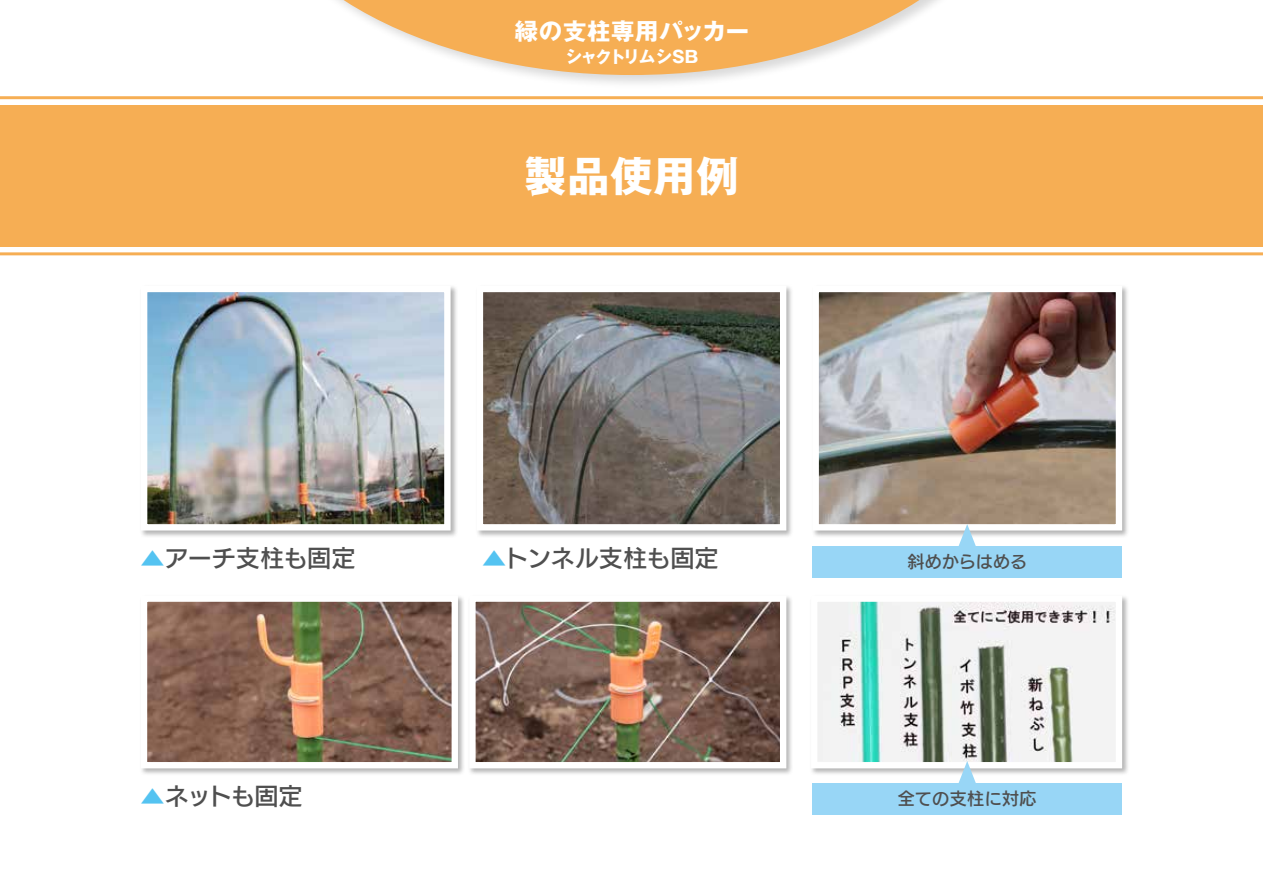
<style>
.page{position:relative;width:1263px;height:893px;background:#fff}
.page>*{position:absolute;margin:0;border:0;box-sizing:border-box;transform-origin:0 0}
.t1{font:700 41.85px "Gothic MB101 Pr 6";letter-spacing:.03em;color:#fff}
.t2{font:23.55px "New Rodin Pro DB";letter-spacing:.01em;color:#4f4f4f}
.t3{font:700 23.4px "Gothic MB101 Pr 6";letter-spacing:.03em;color:#fff}
.t4{font:16.95px "New Rodin Pro DB";letter-spacing:.02em;color:#4f4f4f}
.t5{font:700 16.65px "Gothic MB101 Pr 6";letter-spacing:-.07em;color:#fff}
.s1{color:#54c3f1}
</style>
<div class="page">
<div style="left:0;top:105px;width:1263px;height:141px;background:#f6ae54"></div>
<hr style="left:0;top:96px;width:1263px;height:3px;background:#f6ae54">
<hr style="left:0;top:252px;width:1263px;height:3px;background:#f6ae54">
<div style="left:241px;top:0;width:792px;height:90px;background:#000;opacity:.15"></div>
<svg style="left:244px;top:0;width:775px;height:75px;fill:#f6ae54"></svg>
<div style="left:139px;top:284px;width:319px;height:254px;background:#000;opacity:.3"></div>
<img style="left:148px;top:293px;width:296px;height:230px">
<div style="left:141px;top:286px;width:310px;height:244px;border:6px solid #fff"></div>
<div style="left:475px;top:284px;width:319px;height:254px;background:#000;opacity:.3"></div>
<img style="left:484px;top:293px;width:295px;height:230px">
<div style="left:477px;top:286px;width:309px;height:244px;border:6px solid #fff"></div>
<div style="left:811px;top:284px;width:318px;height:254px;background:#000;opacity:.3"></div>
<img style="left:819px;top:293px;width:296px;height:230px">
<div style="left:812px;top:286px;width:310px;height:244px;border:6px solid #fff"></div>
<div style="left:139px;top:594px;width:326px;height:182px;background:#000;opacity:.3"></div>
<img style="left:148px;top:602px;width:303px;height:159px">
<div style="left:141px;top:595px;width:317px;height:173px;border:6px solid #fff"></div>
<div style="left:467px;top:594px;width:327px;height:182px;background:#000;opacity:.3"></div>
<img style="left:476px;top:602px;width:303px;height:159px">
<div style="left:469px;top:595px;width:317px;height:173px;border:6px solid #fff"></div>
<div style="left:809px;top:594px;width:320px;height:182px;background:#000;opacity:.3"></div>
<img style="left:818px;top:602px;width:297px;height:159px">
<div style="left:812px;top:546px;width:310px;height:31px;background:#98d6f6"></div>
<svg style="left:956px;top:524px;width:22px;height:22px"></svg>
<div style="left:812px;top:783px;width:310px;height:31px;background:#98d6f6"></div>
<svg style="left:956px;top:761px;width:22px;height:22px"></svg>
<p class="t3" style="left:515px;top:12px;width:236px">緑の支柱専用パッカー</p>
<p class="t5" style="left:565px;top:43px;width:135px">シャクトリムシSB</p>
<h1 class="t1" style="left:524px;top:141px;width:216px">製品使用例</h1>
<p class="t2" style="left:141px;top:538px;width:216px"><span class="s1">▲</span>アーチ支柱も固定</p>
<p class="t2" style="left:482px;top:538px;width:237px"><span class="s1">▲</span>トンネル支柱も固定</p>
<p class="t2" style="left:141px;top:776px;width:163px"><span class="s1">▲</span>ネットも固定</p>
<p class="t4" style="left:907px;top:547px;width:121px">斜めからはめる</p>
<p class="t4" style="left:898px;top:784px;width:140px">全ての支柱に対応</p>
</div>
